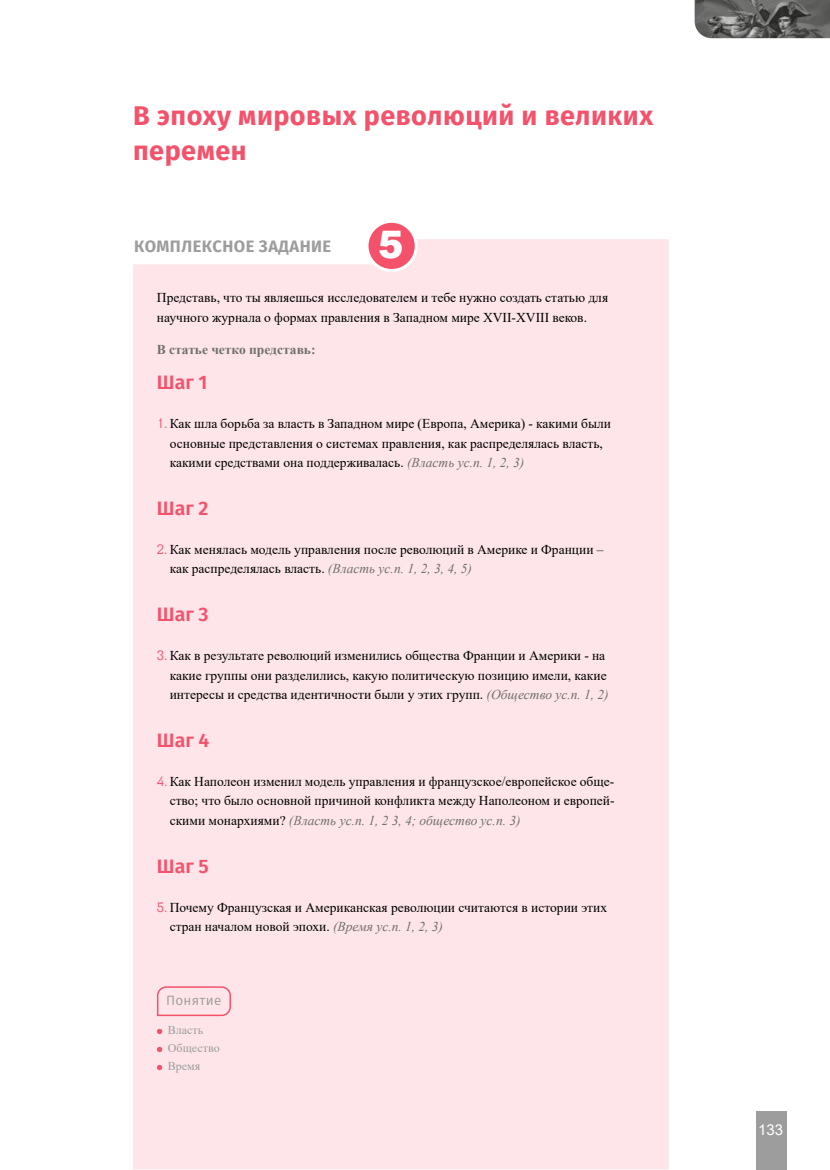
<style>
.page{position:relative;width:830px;height:1170px;background:#fff}
.page>*{position:absolute;margin:0;border:0;box-sizing:border-box;transform-origin:0 0}
.t1{font:900 37.95px "Arial";color:#fff}
.t2{font:700 27px/34.5px "Fira GO";letter-spacing:.02em;color:#f4526a}
.t3{font:600 19.5px "Fira GO";color:#f4526a}
.t4{font:700 16.5px "Fira GO";letter-spacing:.03em;color:#9d9d9d}
.t5{font:15px "Arial";color:#fff}
.t6{font:13.5px/19.5px "Times New Roman";color:#000}
.t7{font:700 13.5px "Times New Roman";color:#706f6f}
.t8{font:13.5px "Fira GO";letter-spacing:.02em;color:#9d9d9d}
.t9{font:12px/18px "Times New Roman";color:#9d9d9d}
.s1{font-family:"Kolhety Normal New";color:#f4526a}
.s2{color:#f4526a}
.s3{font-style:italic;color:#706f6f}
</style>
<div class="page">
<svg style="left:694px;top:0;width:135px;height:38px;background:#656464"></svg>
<div style="left:755px;top:1110px;width:31px;height:59px;background:#9d9d9d"></div>
<div style="left:133px;top:239px;width:535px;height:930px;background:#fde5e9"></div>
<div style="left:367px;top:221px;width:49px;height:49px;background:#f4526a;border-radius:50%"></div>
<div style="left:365px;top:220px;width:52px;height:52px;border:3px solid #fff;border-radius:50%"></div>
<svg style="left:156px;top:985px;width:75px;height:31px;background:#fbd3d9"></svg>
<svg style="left:157px;top:1028px;width:5px;height:6px"></svg>
<svg style="left:157px;top:1046px;width:5px;height:6px"></svg>
<svg style="left:157px;top:1064px;width:5px;height:6px"></svg>
<h2 class="t2" style="left:133px;top:99px;width:521px">В эпоху мировых революций и великих перемен</h2>
<p class="t4" style="left:134px;top:237px;width:198px">КОМПЛЕКСНОЕ ЗАДАНИЕ</p>
<h1 class="t1" style="left:378px;top:217px;width:27px">5</h1>
<p class="t6" style="left:157px;top:287px;width:452px">Представь, что ты являешься исследователем и тебе нужно создать статью для научного журнала о формах правления в Западном мире XVII-XVIII веков.</p>
<p class="t7" style="left:157px;top:340px;width:160px">В статье четко представь:</p>
<h3 class="t3" style="left:157px;top:371px;width:52px">Шаг 1</h3>
<p class="t6" style="left:170px;top:413px;width:443px;text-indent:-13px"><span class="s1">1</span><span class="s2">.</span> Как шла борьба за власть в Западном мире (Европа, Америка) - какими были основные представления о системах правления, как распределялась власть, какими средствами она поддерживалась. <span class="s3">(Власть ус.п. 1, 2, 3)</span></p>
<h3 class="t3" style="left:157px;top:496px;width:53px">Шаг 2</h3>
<p class="t6" style="left:170px;top:539px;width:435px;text-indent:-13px"><span class="s1">2</span><span class="s2">.</span> Как менялась модель управления после революций в Америке и Франции – как распределялась власть. <span class="s3">(Власть ус.п. 1, 2, 3, 4, 5)</span></p>
<h3 class="t3" style="left:157px;top:603px;width:53px">Шаг 3</h3>
<p class="t6" style="left:170px;top:645px;width:440px;text-indent:-13px"><span class="s1">3</span><span class="s2">.</span> Как в результате революций изменились общества Франции и Америки - на какие группы они разделились, какую политическую позицию имели, какие интересы и средства идентичности были у этих групп. <span class="s3">(Общество ус.п. 1, 2)</span></p>
<h3 class="t3" style="left:157px;top:728px;width:54px">Шаг 4</h3>
<p class="t6" style="left:170px;top:771px;width:446px;text-align:justify;text-indent:-13px"><span class="s1">4</span><span class="s2">.</span> Как Наполеон изменил модель управления и французское/европейское обще&shy;ство; что было основной причиной конфликта между Наполеоном и европей&shy;скими монархиями? <span class="s3">(Власть ус.п. 1, 2 3, 4; общество ус.п. 3)</span></p>
<h3 class="t3" style="left:157px;top:854px;width:53px">Шаг 5</h3>
<p class="t6" style="left:170px;top:897px;width:438px;text-indent:-13px"><span class="s1">5</span><span class="s2">.</span> Почему Французская и Американская революции считаются в истории этих стран началом новой эпохи. <span class="s3">(Время ус.п. 1, 2, 3)</span></p>
<p class="t8" style="left:166px;top:992px;width:57px">Понятие</p>
<p class="t9" style="left:168px;top:1020px;width:53px">Власть<br>Общество<br>Время</p>
<p class="t5" style="left:757px;top:1119px;width:27px">133</p>
</div>
